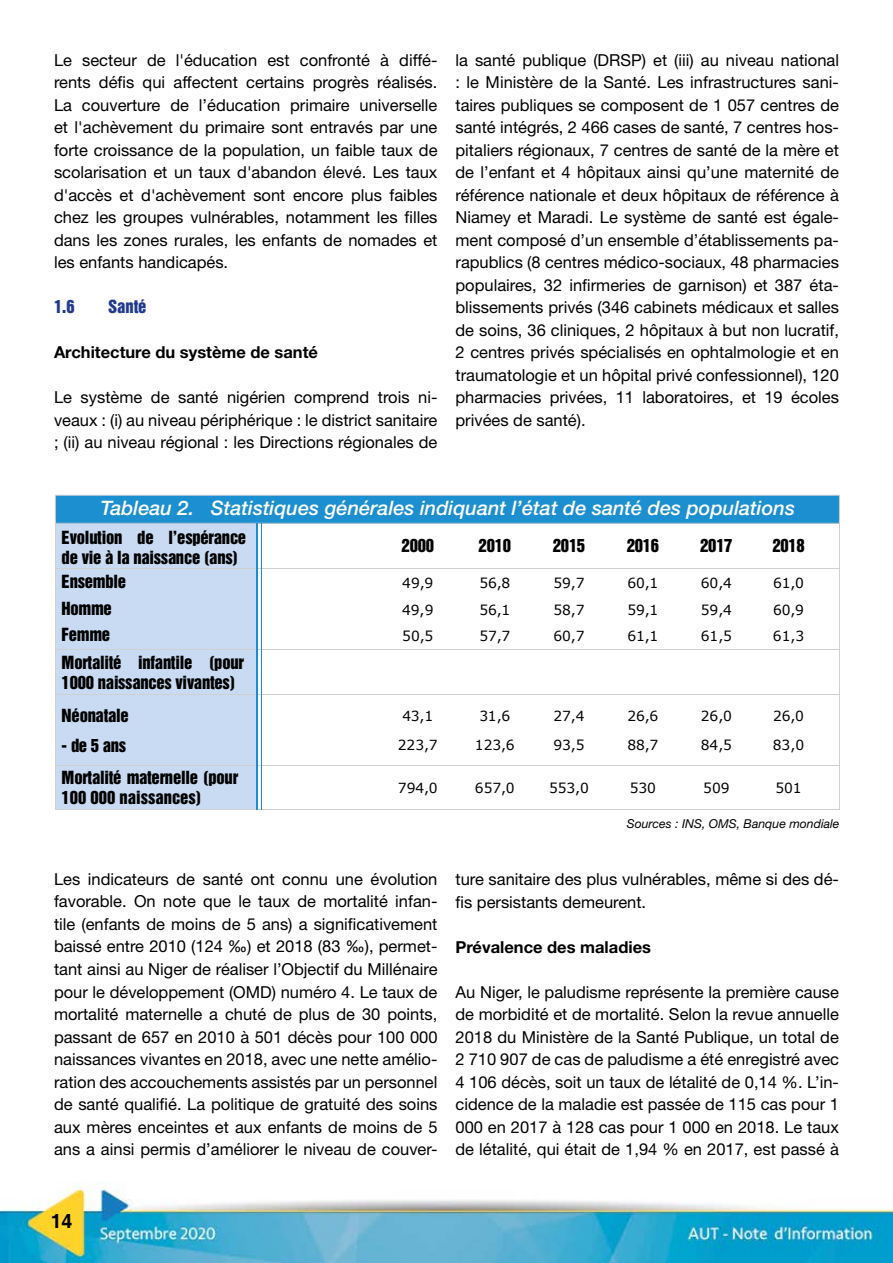
<style>
.page{position:relative;width:893px;height:1263px;background:#fff}
.page>*{position:absolute;margin:0;border:0;box-sizing:border-box;transform-origin:0 0}
.t1{font:italic 500 19.95px "Helvetica Neue LT Std";color:#fff}
.t2{font:700 19.5px "Helvetica";color:#000}
.t3{font:16.5px/22.5px "Helvetica Neue LT Std";color:#000;text-align:justify}
.t4{font:16.5px/19.8px "Helvetica Inserat";letter-spacing:-.01em;color:#000}
.t5{font:700 16.5px "Helvetica Neue LT Std";color:#000}
.t6{font:16.5px "Helvetica Inserat";color:#213a8f}
.t7{font:13.95px "Verdana";letter-spacing:-.01em;color:#020203}
.t8{font:italic 12.3px "Helvetica Neue LT Std";color:#000}
</style>
<div class="page">
<img style="left:0;top:494px;width:893px;height:769px">
<div style="left:55px;top:523px;width:202px;height:286px;background:#c8dbf2"></div>
<div style="left:55px;top:495px;width:784px;height:28px;background:#1b8fcf"></div>
<div style="left:55px;top:495px;width:785px;height:29px;border:1px solid #d0d0d0"></div>
<hr style="left:55px;top:568px;width:217px;height:1px;background:#d0d0d0">
<hr style="left:272px;top:568px;width:65px;height:1px;background:#d0d0d0">
<hr style="left:338px;top:568px;width:66px;height:1px;background:#d0d0d0">
<hr style="left:405px;top:568px;width:73px;height:1px;background:#d0d0d0">
<hr style="left:479px;top:568px;width:73px;height:1px;background:#d0d0d0">
<hr style="left:552px;top:568px;width:74px;height:1px;background:#d0d0d0">
<hr style="left:626px;top:568px;width:73px;height:1px;background:#d0d0d0">
<hr style="left:700px;top:568px;width:66px;height:1px;background:#d0d0d0">
<hr style="left:766px;top:568px;width:73px;height:1px;background:#d0d0d0">
<hr style="left:55px;top:649px;width:217px;height:1px;background:#d0d0d0">
<hr style="left:272px;top:649px;width:65px;height:1px;background:#d0d0d0">
<hr style="left:338px;top:649px;width:66px;height:1px;background:#d0d0d0">
<hr style="left:405px;top:649px;width:73px;height:1px;background:#d0d0d0">
<hr style="left:479px;top:649px;width:73px;height:1px;background:#d0d0d0">
<hr style="left:552px;top:649px;width:74px;height:1px;background:#d0d0d0">
<hr style="left:626px;top:649px;width:73px;height:1px;background:#d0d0d0">
<hr style="left:700px;top:649px;width:66px;height:1px;background:#d0d0d0">
<hr style="left:766px;top:649px;width:73px;height:1px;background:#d0d0d0">
<hr style="left:55px;top:694px;width:217px;height:1px;background:#d0d0d0">
<hr style="left:272px;top:694px;width:65px;height:1px;background:#d0d0d0">
<hr style="left:338px;top:694px;width:66px;height:1px;background:#d0d0d0">
<hr style="left:405px;top:694px;width:73px;height:1px;background:#d0d0d0">
<hr style="left:479px;top:694px;width:73px;height:1px;background:#d0d0d0">
<hr style="left:552px;top:694px;width:74px;height:1px;background:#d0d0d0">
<hr style="left:626px;top:694px;width:73px;height:1px;background:#d0d0d0">
<hr style="left:700px;top:694px;width:66px;height:1px;background:#d0d0d0">
<hr style="left:766px;top:694px;width:73px;height:1px;background:#d0d0d0">
<hr style="left:55px;top:765px;width:217px;height:1px;background:#d0d0d0">
<hr style="left:272px;top:765px;width:65px;height:1px;background:#d0d0d0">
<hr style="left:338px;top:765px;width:66px;height:1px;background:#d0d0d0">
<hr style="left:405px;top:765px;width:73px;height:1px;background:#d0d0d0">
<hr style="left:479px;top:765px;width:73px;height:1px;background:#d0d0d0">
<hr style="left:552px;top:765px;width:74px;height:1px;background:#d0d0d0">
<hr style="left:626px;top:765px;width:73px;height:1px;background:#d0d0d0">
<hr style="left:700px;top:765px;width:66px;height:1px;background:#d0d0d0">
<hr style="left:766px;top:765px;width:73px;height:1px;background:#d0d0d0">
<hr style="left:55px;top:809px;width:216px;height:1px;background:#d0d0d0">
<hr style="left:271px;top:809px;width:66px;height:1px;background:#d0d0d0">
<hr style="left:337px;top:809px;width:67px;height:1px;background:#d0d0d0">
<hr style="left:404px;top:809px;width:74px;height:1px;background:#d0d0d0">
<hr style="left:477px;top:809px;width:75px;height:1px;background:#d0d0d0">
<hr style="left:551px;top:809px;width:75px;height:1px;background:#d0d0d0">
<hr style="left:625px;top:809px;width:74px;height:1px;background:#d0d0d0">
<hr style="left:699px;top:809px;width:67px;height:1px;background:#d0d0d0">
<hr style="left:765px;top:809px;width:74px;height:1px;background:#d0d0d0">
<hr style="left:839px;top:521px;width:1px;height:289px;background:#d0d0d0">
<hr style="left:55px;top:521px;width:1px;height:289px;background:#d0d0d0">
<hr style="left:256px;top:523px;width:2px;height:287px;background:#1b8fcf">
<hr style="left:261px;top:523px;width:1px;height:287px;background:#1b8fcf">
<p class="t3" style="left:54px;top:48px;width:385px">Le secteur de l'éducation est confronté à diffé&shy;rents défis qui affectent certains progrès réalisés.<br>La couverture de l’éducation primaire universelle et l'achèvement du primaire sont entravés par une forte croissance de la population, un faible taux de scolarisation et un taux d'abandon élevé. Les taux d'accès et d'achèvement sont encore plus faibles chez les groupes vulnérables, notamment les filles dans les zones rurales, les enfants de nomades et les enfants handicapés.</p>
<p class="t6" style="left:54px;top:297px;width:22px">1.6</p>
<p class="t6" style="left:108px;top:297px;width:40px">Santé</p>
<p class="t5" style="left:54px;top:342px;width:266px">Architecture du système de santé</p>
<p class="t3" style="left:54px;top:386px;width:385px">Le système de santé nigérien comprend trois ni&shy;veaux : (i) au niveau périphérique : le district sanitaire ; (ii) au niveau régional : les Directions régionales de</p>
<p class="t3" style="left:455px;top:49px;width:385px">la santé publique (DRSP) et (iii) au niveau national : le Ministère de la Santé. Les infrastructures sani&shy;taires publiques se composent de 1 057 centres de santé intégrés, 2 466 cases de santé, 7 centres hos&shy;pitaliers régionaux, 7 centres de santé de la mère et de l’enfant et 4 hôpitaux ainsi qu’une maternité de référence nationale et deux hôpitaux de référence à Niamey et Maradi. Le système de santé est égale&shy;ment composé d’un ensemble d’établissements pa&shy;rapublics (8 centres médico-sociaux, 48 pharmacies populaires, 32 infirmeries de garnison) et 387 éta&shy;blissements privés (346 cabinets médicaux et salles de soins, 36 cliniques, 2 hôpitaux à but non lucratif, 2 centres privés spécialisés en ophtalmologie et en traumatologie et un hôpital privé confessionnel), 120 pharmacies privées, 11 laboratoires, et 19 écoles privées de santé).</p>
<p class="t1" style="left:100px;top:496px;width:696px">Tableau 2. Statistiques générales indiquant l’état de santé des populations</p>
<p class="t4" style="left:62px;top:528px;width:186px">Evolution de l’espérance de vie à la naissance (ans)</p>
<p class="t4" style="left:402px;top:536px;width:34px">2000</p>
<p class="t4" style="left:479px;top:536px;width:34px">2010</p>
<p class="t4" style="left:553px;top:536px;width:34px">2015</p>
<p class="t4" style="left:627px;top:536px;width:34px">2016</p>
<p class="t4" style="left:700px;top:536px;width:34px">2017</p>
<p class="t4" style="left:772px;top:536px;width:34px">2018</p>
<p class="t4" style="left:62px;top:572px;width:66px">Ensemble</p>
<p class="t7" style="left:402px;top:573px;width:33px">49,9</p>
<p class="t7" style="left:479px;top:573px;width:33px">56,8</p>
<p class="t7" style="left:553px;top:573px;width:33px">59,7</p>
<p class="t7" style="left:627px;top:573px;width:33px">60,1</p>
<p class="t7" style="left:701px;top:573px;width:33px">60,4</p>
<p class="t7" style="left:773px;top:573px;width:33px">61,0</p>
<p class="t4" style="left:62px;top:599px;width:52px">Homme</p>
<p class="t7" style="left:402px;top:600px;width:33px">49,9</p>
<p class="t7" style="left:479px;top:600px;width:33px">56,1</p>
<p class="t7" style="left:553px;top:600px;width:33px">58,7</p>
<p class="t7" style="left:627px;top:600px;width:33px">59,1</p>
<p class="t7" style="left:701px;top:600px;width:33px">59,4</p>
<p class="t7" style="left:773px;top:600px;width:33px">60,9</p>
<p class="t4" style="left:62px;top:625px;width:50px">Femme</p>
<p class="t7" style="left:402px;top:627px;width:33px">50,5</p>
<p class="t7" style="left:479px;top:627px;width:33px">57,7</p>
<p class="t7" style="left:553px;top:627px;width:33px">60,7</p>
<p class="t7" style="left:627px;top:627px;width:33px">61,1</p>
<p class="t7" style="left:701px;top:627px;width:33px">61,5</p>
<p class="t7" style="left:773px;top:627px;width:33px">61,3</p>
<p class="t4" style="left:62px;top:653px;width:184px">Mortalité infantile (pour<br>1000 naissances vivantes)</p>
<p class="t4" style="left:62px;top:706px;width:69px">Néonatale</p>
<p class="t7" style="left:402px;top:706px;width:32px">43,1</p>
<p class="t7" style="left:479px;top:706px;width:32px">31,6</p>
<p class="t7" style="left:553px;top:706px;width:33px">27,4</p>
<p class="t7" style="left:627px;top:706px;width:33px">26,6</p>
<p class="t7" style="left:701px;top:706px;width:33px">26,0</p>
<p class="t7" style="left:773px;top:706px;width:33px">26,0</p>
<p class="t4" style="left:61px;top:735px;width:66px">- de 5 ans</p>
<p class="t7" style="left:398px;top:735px;width:41px">223,7</p>
<p class="t7" style="left:475px;top:735px;width:41px">123,6</p>
<p class="t7" style="left:553px;top:735px;width:33px">93,5</p>
<p class="t7" style="left:627px;top:735px;width:33px">88,7</p>
<p class="t7" style="left:701px;top:735px;width:33px">84,5</p>
<p class="t7" style="left:773px;top:735px;width:33px">83,0</p>
<p class="t4" style="left:62px;top:768px;width:178px">Mortalité maternelle (pour<br>100 000 naissances)</p>
<p class="t7" style="left:398px;top:778px;width:41px">794,0</p>
<p class="t7" style="left:475px;top:778px;width:41px">657,0</p>
<p class="t7" style="left:549px;top:778px;width:41px">553,0</p>
<p class="t7" style="left:630px;top:778px;width:28px">530</p>
<p class="t7" style="left:703px;top:778px;width:28px">509</p>
<p class="t7" style="left:775px;top:778px;width:28px">501</p>
<p class="t8" style="left:627px;top:816px;width:214px">Sources : INS, OMS, Banque mondiale</p>
<p class="t3" style="left:54px;top:868px;width:385px">Les indicateurs de santé ont connu une évolution favorable. On note que le taux de mortalité infan&shy;tile (enfants de moins de 5 ans) a significativement baissé entre 2010 (124 ‰) et 2018 (83 ‰), permet&shy;tant ainsi au Niger de réaliser l’Objectif du Millénaire pour le développement (OMD) numéro 4. Le taux de mortalité maternelle a chuté de plus de 30 points, passant de 657 en 2010 à 501 décès pour 100 000 naissances vivantes en 2018, avec une nette amélio&shy;ration des accouchements assistés par un personnel de santé qualifié. La politique de gratuité des soins aux mères enceintes et aux enfants de moins de 5 ans a ainsi permis d’améliorer le niveau de couver-</p>
<p class="t3" style="left:455px;top:868px;width:385px">ture sanitaire des plus vulnérables, même si des dé&shy;fis persistants demeurent.</p>
<p class="t5" style="left:455px;top:936px;width:197px">Prévalence des maladies</p>
<p class="t3" style="left:455px;top:980px;width:385px">Au Niger, le paludisme représente la première cause de morbidité et de mortalité. Selon la revue annuelle 2018 du Ministère de la Santé Publique, un total de 2 710 907 de cas de paludisme a été enregistré avec 4 106 décès, soit un taux de létalité de 0,14 %. L’in&shy;cidence de la maladie est passée de 115 cas pour 1<br>000 en 2017 à 128 cas pour 1 000 en 2018. Le taux de létalité, qui était de 1,94 % en 2017, est passé à</p>
<p class="t2" style="left:51px;top:1209px;width:23px">14</p>
</div>
